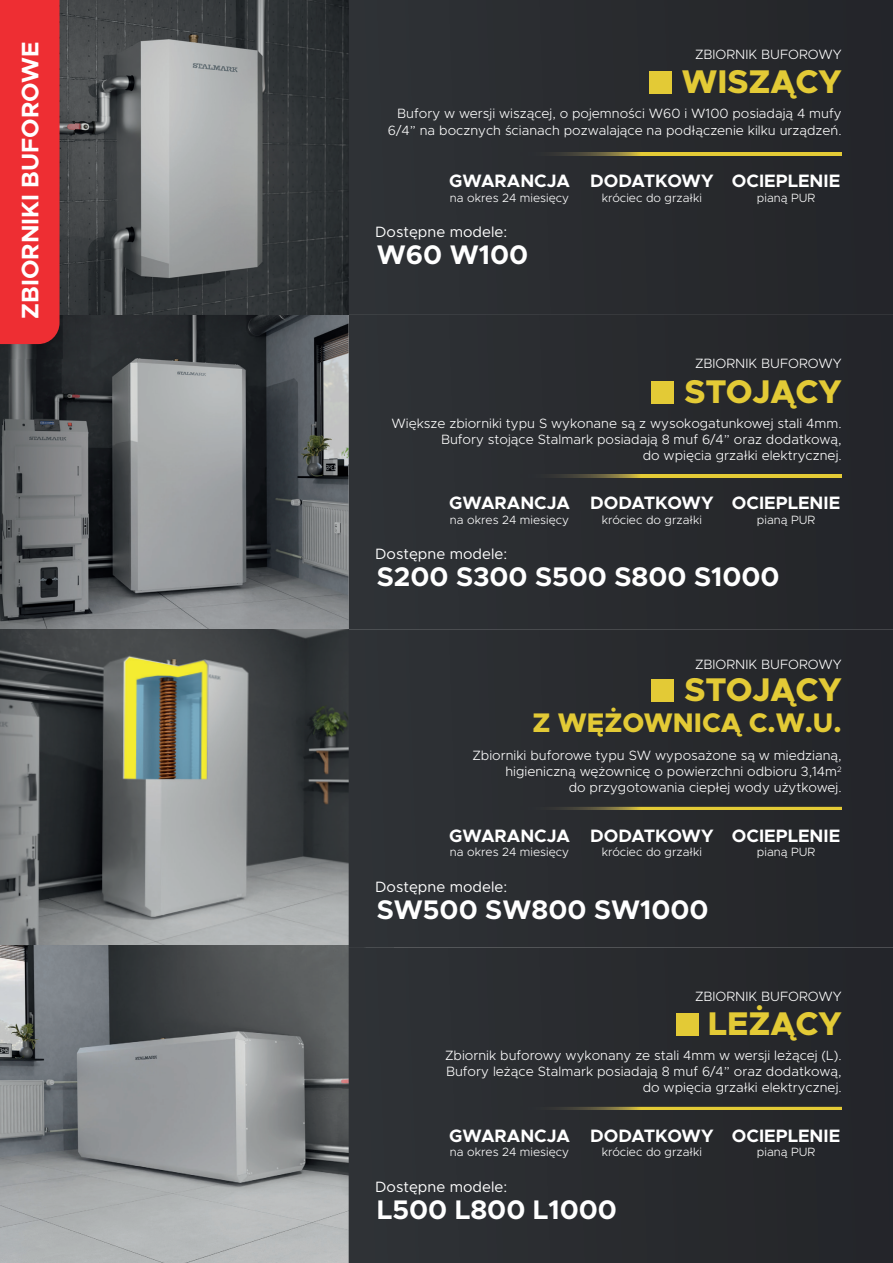
<style>
.page{position:relative;width:893px;height:1263px;background:#fff}
.page>*{position:absolute;margin:0;border:0;box-sizing:border-box;transform-origin:0 0}
.t1{font:800 33px "Metropolis";color:#e3ca36}
.t2{font:700 27px "Metropolis";color:#fff}
.t3{font:800 27px "Metropolis";color:#e3ca36}
.t4{font:700 24px "Metropolis";color:#fff}
.t5{font:700 18px "Metropolis";color:#fff}
.t6{font:15px "Metropolis";color:#fff}
.t7{font:300 13.5px/16.2px "Metropolis";color:#fff;text-align:right}
.t8{font:300 12px "Metropolis";color:#fff}
</style>
<div class="page">
<img style="left:0;top:314px;width:349px;height:631px">
<img style="left:74px;top:0;width:275px;height:314px">
<img style="left:0;top:945px;width:349px;height:318px">
<div style="left:349px;top:0;width:544px;height:314px;background:#292b2e"></div>
<div style="left:349px;top:314px;width:544px;height:316px;background:#292b2e"></div>
<div style="left:349px;top:947px;width:544px;height:316px;background:#292b2e"></div>
<div style="left:349px;top:630px;width:544px;height:317px;background:#292b2e"></div>
<img style="left:0;top:0;width:74px;height:358px">
<div style="left:0;top:0;width:60px;height:344px;background:#ee2e33"></div>
<img style="left:521px;top:1107px;width:321px;height:3px">
<div style="left:676px;top:1013px;width:23px;height:23px;background:#e3ca36"></div>
<img style="left:521px;top:807px;width:321px;height:3px">
<div style="left:651px;top:679px;width:23px;height:22px;background:#e3ca36"></div>
<img style="left:521px;top:475px;width:321px;height:3px">
<div style="left:651px;top:381px;width:23px;height:22px;background:#e3ca36"></div>
<img style="left:521px;top:153px;width:321px;height:3px">
<div style="left:649px;top:71px;width:23px;height:23px;background:#e3ca36"></div>
<h3 class="t4" style="left:15px;top:319px;width:279px;rotate:-90deg">ZBIORNIKI BUFOROWE</h3>
<p class="t7" style="left:695px;top:46px;width:148px">ZBIORNIK BUFOROWY</p>
<h1 class="t1" style="left:682px;top:61px;width:161px">WISZĄCY</h1>
<p class="t7" style="left:388px;top:106px;width:455px">Bufory w wersji wiszącej, o pojemności W60 i W100 posiadają 4 mufy<br>6/4” na bocznych ścianach pozwalające na podłączenie kilku urządzeń.</p>
<h3 class="t5" style="left:449px;top:169px;width:123px">GWARANCJA</h3>
<p class="t8" style="left:450px;top:190px;width:121px">na okres 24 miesięcy</p>
<p class="t6" style="left:375px;top:223px;width:134px">Dostępne modele:</p>
<h2 class="t2" style="left:377px;top:238px;width:153px">W60 W100</h2>
<h3 class="t5" style="left:590px;top:169px;width:125px">DODATKOWY</h3>
<p class="t8" style="left:602px;top:190px;width:102px">króciec do grzałki</p>
<h3 class="t5" style="left:732px;top:169px;width:110px">OCIEPLENIE</h3>
<p class="t8" style="left:757px;top:190px;width:60px">pianą PUR</p>
<p class="t7" style="left:695px;top:355px;width:148px">ZBIORNIK BUFOROWY</p>
<h1 class="t1" style="left:684px;top:370px;width:159px">STOJĄCY</h1>
<p class="t7" style="left:392px;top:415px;width:452px">Większe zbiorniki typu S wykonane są z wysokogatunkowej stali 4mm.<br>Bufory stojące Stalmark posiadają 8 muf 6/4” oraz dodatkową,<br>do wpięcia grzałki elektrycznej.</p>
<h3 class="t5" style="left:449px;top:492px;width:123px">GWARANCJA</h3>
<p class="t8" style="left:450px;top:512px;width:121px">na okres 24 miesięcy</p>
<h3 class="t5" style="left:590px;top:492px;width:125px">DODATKOWY</h3>
<p class="t8" style="left:602px;top:512px;width:102px">króciec do grzałki</p>
<h3 class="t5" style="left:732px;top:492px;width:110px">OCIEPLENIE</h3>
<p class="t8" style="left:757px;top:512px;width:60px">pianą PUR</p>
<p class="t6" style="left:375px;top:545px;width:134px">Dostępne modele:</p>
<h2 class="t2" style="left:377px;top:560px;width:404px">S200 S300 S500 S800 S1000</h2>
<p class="t7" style="left:695px;top:656px;width:148px">ZBIORNIK BUFOROWY</p>
<h1 class="t1" style="left:684px;top:668px;width:159px">STOJĄCY</h1>
<h2 class="t3" style="left:532px;top:706px;width:311px">Z WĘŻOWNICĄ C.W.U.</h2>
<p class="t7" style="left:472px;top:747px;width:371px">Zbiorniki buforowe typu SW wyposażone są w miedzianą, higieniczną wężownicę o powierzchni odbioru 3,14m<sup>2<br></sup>do przygotowania ciepłej wody użytkowej.</p>
<h3 class="t5" style="left:449px;top:824px;width:123px">GWARANCJA</h3>
<p class="t8" style="left:450px;top:844px;width:121px">na okres 24 miesięcy</p>
<h3 class="t5" style="left:590px;top:824px;width:125px">DODATKOWY</h3>
<p class="t8" style="left:602px;top:844px;width:102px">króciec do grzałki</p>
<p class="t6" style="left:375px;top:877px;width:134px">Dostępne modele:</p>
<h2 class="t2" style="left:377px;top:892px;width:333px">SW500 SW800 SW1000</h2>
<h3 class="t5" style="left:732px;top:824px;width:110px">OCIEPLENIE</h3>
<p class="t8" style="left:757px;top:844px;width:60px">pianą PUR</p>
<p class="t7" style="left:695px;top:988px;width:148px">ZBIORNIK BUFOROWY</p>
<h1 class="t1" style="left:708px;top:1003px;width:135px">LEŻĄCY</h1>
<p class="t7" style="left:445px;top:1047px;width:398px">Zbiornik buforowy wykonany ze stali 4mm w wersji leżącej (L).<br>Bufory leżące Stalmark posiadają 8 muf 6/4” oraz dodatkową, do wpięcia grzałki elektrycznej.</p>
<h3 class="t5" style="left:449px;top:1124px;width:123px">GWARANCJA</h3>
<p class="t8" style="left:450px;top:1144px;width:121px">na okres 24 miesięcy</p>
<h3 class="t5" style="left:590px;top:1124px;width:125px">DODATKOWY</h3>
<p class="t8" style="left:602px;top:1144px;width:102px">króciec do grzałki</p>
<p class="t6" style="left:375px;top:1177px;width:134px">Dostępne modele:</p>
<h2 class="t2" style="left:377px;top:1192px;width:242px">L500 L800 L1000</h2>
<h3 class="t5" style="left:732px;top:1124px;width:110px">OCIEPLENIE</h3>
<p class="t8" style="left:757px;top:1144px;width:60px">pianą PUR</p>
</div>
